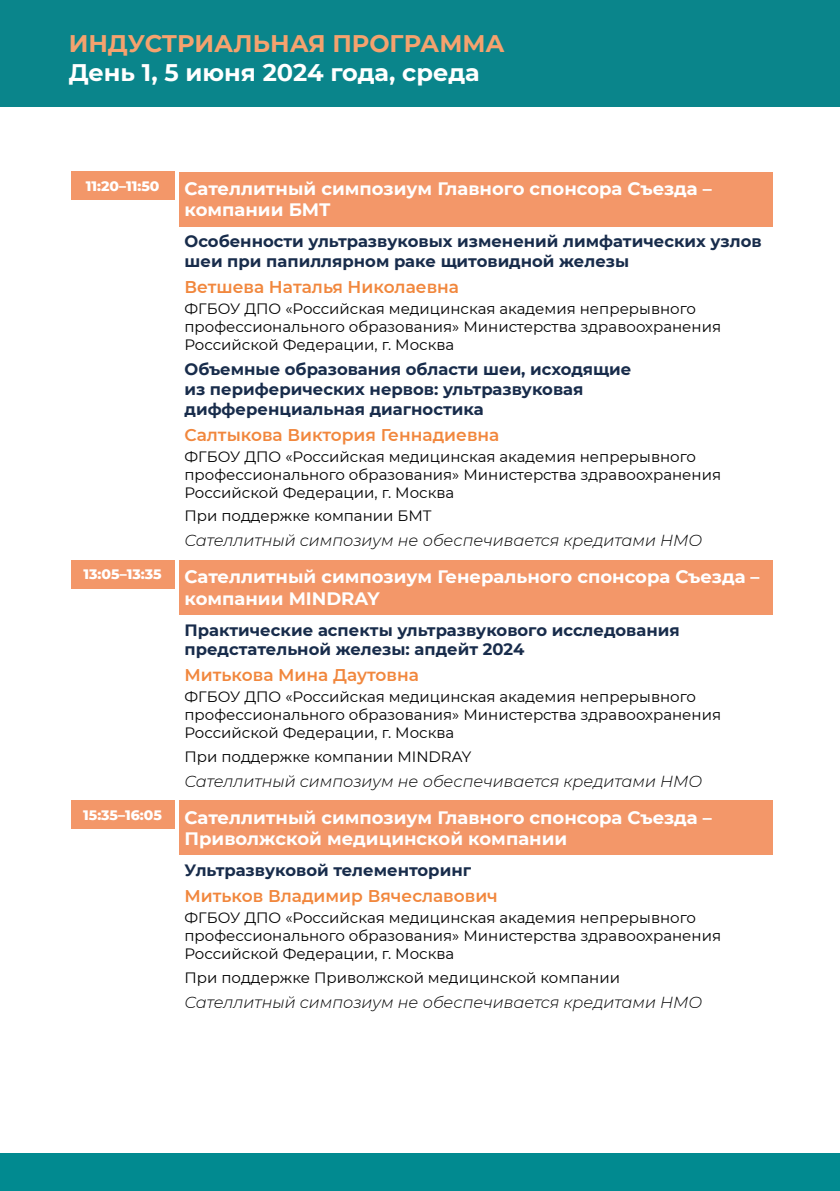
<style>
.page{position:relative;width:840px;height:1191px;background:#fff}
.page>*{position:absolute;margin:0;border:0;box-sizing:border-box;transform-origin:0 0}
.t1{font:700 24px "Montserrat";color:#fff}
.t2{font:700 24px "Montserrat";color:#f5a26e}
.t3{font:700 18px/21.6px "Montserrat";color:#fff}
.t4{font:600 17px "Montserrat";color:#f1873d}
.t5{font:700 16.4px/19.6px "Montserrat";color:#182c4b}
.t6{font:italic 300 16px "Montserrat";color:#000}
.t7{font:15px/18px "Montserrat";color:#000}
.t8{font:800 14px "Montserrat";color:#fff}
</style>
<div class="page">
<div style="left:0;top:1153px;width:839px;height:38px;background:#018a90"></div>
<div style="left:0;top:0;width:839px;height:106px;background:#0a858b"></div>
<div style="left:71px;top:171px;width:103px;height:29px;background:#f39769"></div>
<div style="left:179px;top:171px;width:592px;height:55px;background:#f39769"></div>
<div style="left:71px;top:560px;width:103px;height:28px;background:#f39769"></div>
<div style="left:179px;top:560px;width:592px;height:54px;background:#f39769"></div>
<div style="left:71px;top:800px;width:103px;height:29px;background:#f39769"></div>
<div style="left:179px;top:800px;width:592px;height:55px;background:#f39769"></div>
<h1 class="t2" style="left:69px;top:26px;width:437px">ИНДУСТРИАЛЬНАЯ ПРОГРАММА</h1>
<h1 class="t1" style="left:69px;top:55px;width:412px">День 1, 5 июня 2024 года, среда</h1>
<p class="t8" style="left:86px;top:175px;width:75px">11:20–11:50</p>
<p class="t3" style="left:184px;top:177px;width:528px">Сателлитный симпозиум Главного спонсора Съезда – компании БМТ</p>
<p class="t5" style="left:184px;top:231px;width:578px">Особенности ультразвуковых изменений лимфатических узлов шеи при папиллярном раке щитовидной железы</p>
<p class="t4" style="left:184px;top:275px;width:276px">Ветшева Наталья Николаевна</p>
<p class="t7" style="left:184px;top:299px;width:538px">ФГБОУ ДПО «Российская медицинская академия непрерывного профессионального образования» Министерства здравоохранения<br>Российской Федерации, г. Москва</p>
<p class="t5" style="left:184px;top:359px;width:448px">Объемные образования области шеи, исходящие из периферических нервов: ультразвуковая дифференциальная диагностика</p>
<p class="t4" style="left:184px;top:422px;width:316px">Салтыкова Виктория Геннадиевна</p>
<p class="t7" style="left:184px;top:447px;width:538px">ФГБОУ ДПО «Российская медицинская академия непрерывного профессионального образования» Министерства здравоохранения<br>Российской Федерации, г. Москва</p>
<p class="t7" style="left:184px;top:506px;width:248px">При поддержке компании БМТ</p>
<p class="t6" style="left:184px;top:529px;width:519px">Сателлитный симпозиум не обеспечивается кредитами НМО</p>
<p class="t8" style="left:83px;top:564px;width:80px">13:05–13:35</p>
<p class="t3" style="left:184px;top:565px;width:576px">Сателлитный симпозиум Генерального спонсора Съезда – компании MINDRAY</p>
<p class="t5" style="left:184px;top:619px;width:496px">Практические аспекты ультразвукового исследования предстательной железы: апдейт 2024</p>
<p class="t4" style="left:184px;top:663px;width:236px">Митькова Мина Даутовна</p>
<p class="t7" style="left:184px;top:687px;width:538px">ФГБОУ ДПО «Российская медицинская академия непрерывного профессионального образования» Министерства здравоохранения<br>Российской Федерации, г. Москва</p>
<p class="t7" style="left:184px;top:747px;width:288px">При поддержке компании MINDRAY</p>
<p class="t6" style="left:184px;top:770px;width:519px">Сателлитный симпозиум не обеспечивается кредитами НМО</p>
<p class="t3" style="left:184px;top:805px;width:528px;text-indent:-101px"><sup>15:35–16:05</sup> Сателлитный симпозиум Главного спонсора Съезда –<br>Приволжской медицинской компании</p>
<p class="t5" style="left:184px;top:859px;width:288px">Ультразвуковой телементоринг</p>
<p class="t4" style="left:184px;top:884px;width:314px">Митьков Владимир Вячеславович</p>
<p class="t7" style="left:184px;top:908px;width:538px">ФГБОУ ДПО «Российская медицинская академия непрерывного профессионального образования» Министерства здравоохранения<br>Российской Федерации, г. Москва</p>
<p class="t7" style="left:184px;top:968px;width:437px">При поддержке Приволжской медицинской компании</p>
<p class="t6" style="left:184px;top:991px;width:519px">Сателлитный симпозиум не обеспечивается кредитами НМО</p>
</div>
